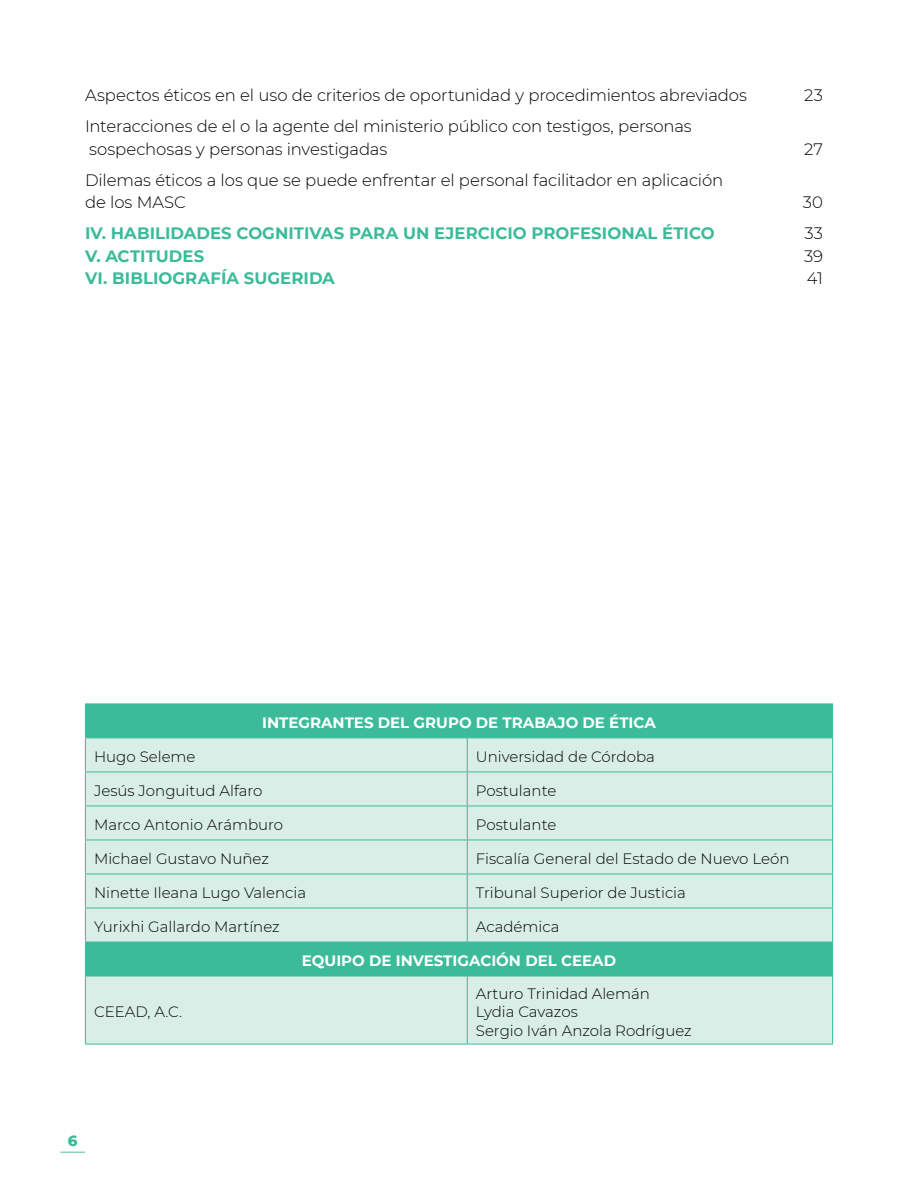
<style>
.page{position:relative;width:918px;height:1188px;background:#fff}
.page>*{position:absolute;margin:0;border:0;box-sizing:border-box;transform-origin:0 0}
.t1{font:300 16.5px/22.5px "Montserrat";letter-spacing:-.01em;color:#000}
.t2{font:700 16.5px "Montserrat";color:#3bbb9a}
.t3{font:300 15px/18.3px "Montserrat";color:#000}
.t4{font:700 15px "Montserrat";color:#fff}
.t5{font:800 15px "Montserrat";color:#3bbb9a}
</style>
<div class="page">
<svg style="left:60px;top:1152px;width:25px;height:1px"></svg>
<div style="left:86px;top:705px;width:746px;height:33px;background:#3bbb9a"></div>
<svg style="left:86px;top:739px;width:746px;height:305px;background:#c5e7dc"></svg>
<hr style="left:85px;top:704px;width:382px;height:1px;background:#3bbb9a">
<hr style="left:85px;top:704px;width:1px;height:34px;background:#3bbb9a">
<hr style="left:467px;top:704px;width:366px;height:1px;background:#3bbb9a">
<hr style="left:832px;top:704px;width:1px;height:34px;background:#3bbb9a">
<hr style="left:85px;top:738px;width:382px;height:1px;background:#3bbb9a">
<hr style="left:85px;top:738px;width:1px;height:34px;background:#3bbb9a">
<hr style="left:467px;top:738px;width:366px;height:1px;background:#3bbb9a">
<hr style="left:467px;top:738px;width:1px;height:34px;background:#3bbb9a">
<hr style="left:832px;top:738px;width:1px;height:34px;background:#3bbb9a">
<hr style="left:85px;top:772px;width:382px;height:1px;background:#3bbb9a">
<hr style="left:85px;top:772px;width:1px;height:34px;background:#3bbb9a">
<hr style="left:467px;top:772px;width:366px;height:1px;background:#3bbb9a">
<hr style="left:467px;top:772px;width:1px;height:34px;background:#3bbb9a">
<hr style="left:832px;top:772px;width:1px;height:34px;background:#3bbb9a">
<hr style="left:85px;top:806px;width:382px;height:1px;background:#3bbb9a">
<hr style="left:85px;top:806px;width:1px;height:34px;background:#3bbb9a">
<hr style="left:467px;top:806px;width:366px;height:1px;background:#3bbb9a">
<hr style="left:467px;top:806px;width:1px;height:34px;background:#3bbb9a">
<hr style="left:832px;top:806px;width:1px;height:34px;background:#3bbb9a">
<hr style="left:85px;top:840px;width:382px;height:1px;background:#3bbb9a">
<hr style="left:85px;top:840px;width:1px;height:34px;background:#3bbb9a">
<hr style="left:467px;top:840px;width:366px;height:1px;background:#3bbb9a">
<hr style="left:467px;top:840px;width:1px;height:34px;background:#3bbb9a">
<hr style="left:832px;top:840px;width:1px;height:34px;background:#3bbb9a">
<hr style="left:85px;top:874px;width:382px;height:1px;background:#3bbb9a">
<hr style="left:85px;top:874px;width:1px;height:34px;background:#3bbb9a">
<hr style="left:467px;top:874px;width:366px;height:1px;background:#3bbb9a">
<hr style="left:467px;top:874px;width:1px;height:34px;background:#3bbb9a">
<hr style="left:832px;top:874px;width:1px;height:34px;background:#3bbb9a">
<hr style="left:85px;top:908px;width:382px;height:1px;background:#3bbb9a">
<hr style="left:85px;top:908px;width:1px;height:34px;background:#3bbb9a">
<hr style="left:467px;top:908px;width:366px;height:1px;background:#3bbb9a">
<hr style="left:467px;top:908px;width:1px;height:34px;background:#3bbb9a">
<hr style="left:832px;top:908px;width:1px;height:34px;background:#3bbb9a">
<hr style="left:85px;top:942px;width:382px;height:1px;background:#3bbb9a">
<hr style="left:85px;top:942px;width:1px;height:34px;background:#3bbb9a">
<hr style="left:467px;top:942px;width:366px;height:1px;background:#3bbb9a">
<hr style="left:832px;top:942px;width:1px;height:34px;background:#3bbb9a">
<hr style="left:85px;top:976px;width:382px;height:1px;background:#3bbb9a">
<hr style="left:85px;top:976px;width:1px;height:68px;background:#3bbb9a">
<hr style="left:467px;top:976px;width:366px;height:1px;background:#3bbb9a">
<hr style="left:467px;top:976px;width:1px;height:68px;background:#3bbb9a">
<hr style="left:832px;top:976px;width:1px;height:68px;background:#3bbb9a">
<hr style="left:85px;top:1044px;width:382px;height:1px;background:#3bbb9a">
<hr style="left:467px;top:1044px;width:366px;height:1px;background:#3bbb9a">
<p class="t1" style="left:85px;top:83px;width:664px">Aspectos éticos en el uso de criterios de oportunidad y procedimientos abreviados</p>
<p class="t1" style="left:804px;top:83px;width:20px">23</p>
<p class="t1" style="left:85px;top:114px;width:608px">Interacciones de el o la agente del ministerio público con testigos, personas sospechosas y personas investigadas</p>
<p class="t1" style="left:804px;top:137px;width:20px">27</p>
<p class="t1" style="left:85px;top:168px;width:640px">Dilemas éticos a los que se puede enfrentar el personal facilitador en aplicación de los MASC</p>
<p class="t1" style="left:803px;top:190px;width:22px">30</p>
<p class="t2" style="left:85px;top:221px;width:631px">IV. HABILIDADES COGNITIVAS PARA UN EJERCICIO PROFESIONAL ÉTICO</p>
<p class="t1" style="left:804px;top:221px;width:20px">33</p>
<p class="t2" style="left:85px;top:244px;width:121px">V. ACTITUDES</p>
<p class="t1" style="left:804px;top:244px;width:21px">39</p>
<p class="t2" style="left:85px;top:266px;width:251px">VI. BIBLIOGRAFÍA SUGERIDA</p>
<p class="t1" style="left:807px;top:266px;width:18px">41</p>
<p class="t4" style="left:262px;top:712px;width:17px">INTEGRANTES</p>
<p class="t4" style="left:378px;top:712px;width:12px">DEL</p>
<p class="t4" style="left:414px;top:712px;width:24px">GRUPO</p>
<p class="t4" style="left:476px;top:712px;width:48px">DE TRABAJO</p>
<p class="t4" style="left:583px;top:712px;width:47px">DE ÉTICA</p>
<p class="t3" style="left:94px;top:747px;width:103px">Hugo Seleme</p>
<p class="t3" style="left:476px;top:747px;width:180px">Universidad de Córdoba</p>
<p class="t3" style="left:94px;top:781px;width:170px">Jesús Jonguitud Alfaro</p>
<p class="t3" style="left:476px;top:781px;width:82px">Postulante</p>
<p class="t3" style="left:94px;top:815px;width:191px">Marco Antonio Arámburo</p>
<p class="t3" style="left:476px;top:815px;width:82px">Postulante</p>
<p class="t3" style="left:94px;top:849px;width:177px">Michael Gustavo Nuñez</p>
<p class="t3" style="left:476px;top:849px;width:315px">Fiscalía General del Estado de Nuevo León</p>
<p class="t3" style="left:94px;top:883px;width:214px">Ninette Ileana Lugo Valencia</p>
<p class="t3" style="left:476px;top:883px;width:212px">Tribunal Superior de Justicia</p>
<p class="t3" style="left:94px;top:917px;width:187px">Yurixhi Gallardo Martínez</p>
<p class="t3" style="left:476px;top:917px;width:85px">Académica</p>
<p class="t4" style="left:302px;top:950px;width:34px">EQUIPO</p>
<p class="t4" style="left:369px;top:950px;width:38px">DE INVESTIGACIÓN</p>
<p class="t4" style="left:525px;top:950px;width:12px">DEL</p>
<p class="t4" style="left:561px;top:950px;width:57px">CEEAD</p>
<p class="t3" style="left:94px;top:1002px;width:90px">CEEAD, A.C.</p>
<p class="t3" style="left:476px;top:984px;width:217px">Arturo Trinidad Alemán<br>Lydia Cavazos<br>Sergio Iván Anzola Rodríguez</p>
<p class="t5" style="left:68px;top:1129px;width:11px">6</p>
</div>
